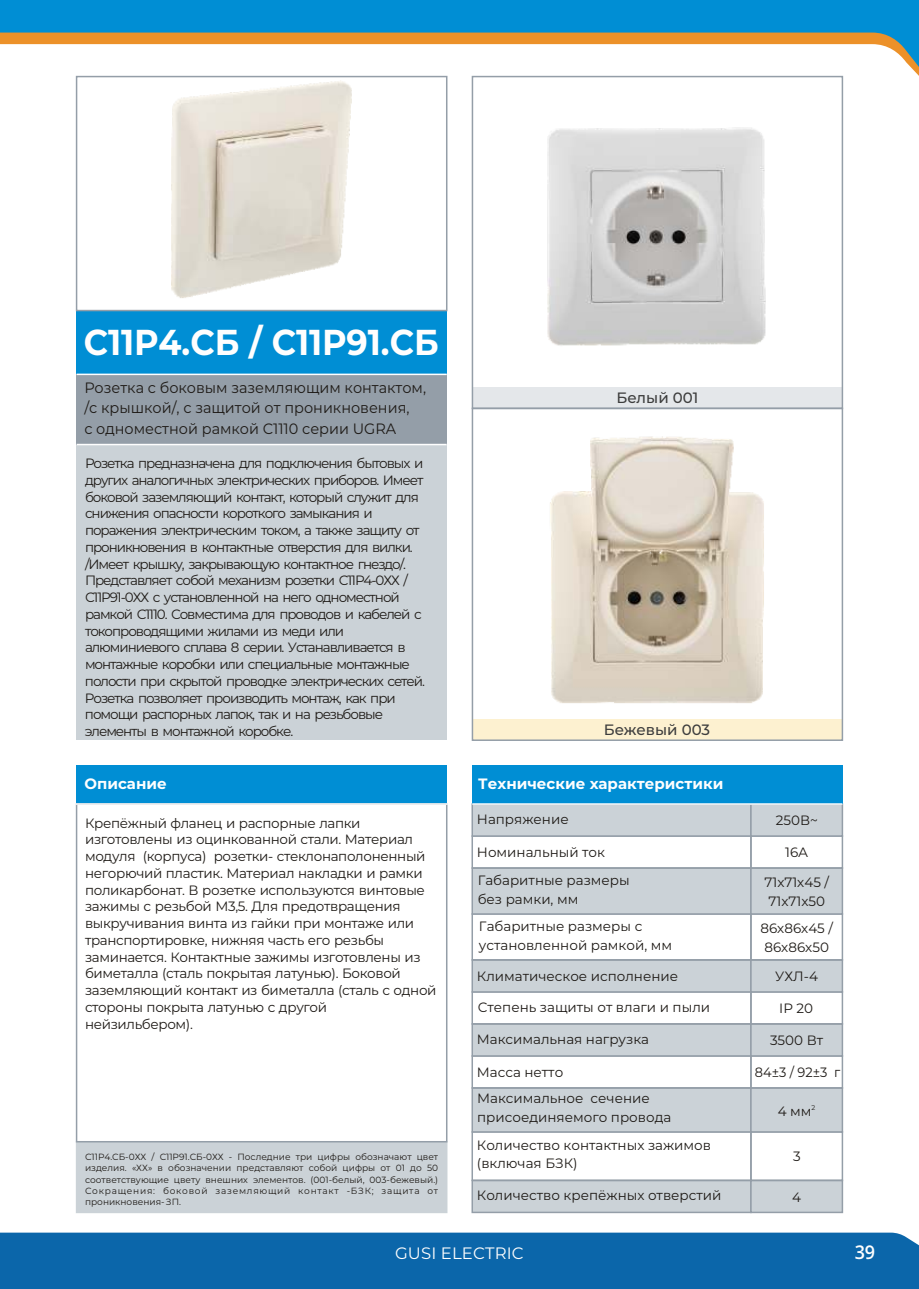
<style>
.page{position:relative;width:919px;height:1289px;background:#fff}
.page>*{position:absolute;margin:0;border:0;box-sizing:border-box;transform-origin:0 0}
.t1{font:700 36px "Montserrat";color:#fefefe;scale:.93 1}
.t2{font:600 18.9px "Open Sans";color:#fefefe;scale:.95 1}
.t3{font:16.5px "Montserrat";letter-spacing:.01em;color:#fefefe}
.t4{font:15px/20.7px "Montserrat";color:#1e1a16;scale:.96 1}
.t5{font:700 15px "Montserrat";color:#fefefe}
.t6{font:500 15px "Montserrat";color:#3d3d3d}
.t7{font:13.5px/16.8px "Montserrat";letter-spacing:-.08em;color:#1e1a16}
.t8{font:13.5px/16.8px "Montserrat";letter-spacing:-.025em;color:#1e1a16}
.t9{font:13.5px/27.6px "Montserrat";color:#1e1a16}
.t10{font:13.5px "Montserrat";letter-spacing:-.025em;color:#1e1a16;scale:.96 1}
.t11{font:9px/11.1px "Montserrat";letter-spacing:.085em;color:#1e1a16;text-align:justify}
.t12{font:6.75px "Montserrat";color:#1e1a16}
</style>
<div class="page">
<svg style="left:76px;top:67px;width:842px;height:9px"></svg>
<svg style="left:0;top:0;width:918px;height:67px"></svg>
<div style="left:0;top:1232px;width:918px;height:56px;background:#0b66aa"></div>
<img style="left:547px;top:127px;width:219px;height:219px">
<div style="left:77px;top:444px;width:369px;height:296px;background:#cbd2d7"></div>
<div style="left:77px;top:374px;width:369px;height:70px;background:#949ea8"></div>
<div style="left:77px;top:310px;width:369px;height:64px;background:#008ed4"></div>
<hr style="left:77px;top:373px;width:369px;height:2px;background:#fefefe">
<hr style="left:77px;top:444px;width:369px;height:1px;background:#fefefe">
<div style="left:471px;top:1179px;width:280px;height:34px;background:#cbd2d7;border:2px solid #949ea8"></div>
<div style="left:750px;top:1179px;width:93px;height:34px;background:#cbd2d7;border:2px solid #949ea8"></div>
<div style="left:471px;top:1131px;width:280px;height:50px;border:2px solid #949ea8"></div>
<div style="left:750px;top:1131px;width:93px;height:50px;border:2px solid #949ea8"></div>
<div style="left:471px;top:1087px;width:280px;height:45px;background:#cbd2d7;border:2px solid #949ea8"></div>
<div style="left:750px;top:1087px;width:93px;height:45px;background:#cbd2d7;border:2px solid #949ea8"></div>
<div style="left:471px;top:1055px;width:280px;height:33px;border:2px solid #949ea8"></div>
<div style="left:750px;top:1055px;width:93px;height:33px;border:2px solid #949ea8"></div>
<div style="left:471px;top:1023px;width:280px;height:33px;background:#cbd2d7;border:2px solid #949ea8"></div>
<div style="left:750px;top:1023px;width:93px;height:33px;background:#cbd2d7;border:2px solid #949ea8"></div>
<div style="left:471px;top:991px;width:280px;height:33px;border:2px solid #949ea8"></div>
<div style="left:750px;top:991px;width:93px;height:33px;border:2px solid #949ea8"></div>
<div style="left:471px;top:959px;width:280px;height:33px;background:#cbd2d7;border:2px solid #949ea8"></div>
<div style="left:750px;top:959px;width:93px;height:33px;background:#cbd2d7;border:2px solid #949ea8"></div>
<div style="left:471px;top:913px;width:280px;height:47px;border:2px solid #949ea8"></div>
<div style="left:750px;top:913px;width:93px;height:47px;border:2px solid #949ea8"></div>
<div style="left:471px;top:867px;width:280px;height:47px;background:#cbd2d7;border:2px solid #949ea8"></div>
<div style="left:750px;top:867px;width:93px;height:47px;background:#cbd2d7;border:2px solid #949ea8"></div>
<div style="left:471px;top:835px;width:280px;height:33px;border:2px solid #949ea8"></div>
<div style="left:750px;top:835px;width:93px;height:33px;border:2px solid #949ea8"></div>
<div style="left:471px;top:803px;width:280px;height:33px;background:#cbd2d7;border:2px solid #949ea8"></div>
<div style="left:750px;top:803px;width:93px;height:33px;background:#cbd2d7;border:2px solid #949ea8"></div>
<div style="left:76px;top:76px;width:371px;height:235px;border:2px solid #949ea8"></div>
<div style="left:76px;top:1140px;width:371px;height:73px;background:#cbd2d7;border:2px solid #cbd2d7"></div>
<div style="left:472px;top:765px;width:370px;height:39px;background:#008ed4"></div>
<div style="left:77px;top:765px;width:369px;height:39px;background:#008ed4"></div>
<div style="left:76px;top:803px;width:371px;height:339px;border:2px solid #949ea8"></div>
<hr style="left:472px;top:803px;width:370px;height:1px;background:#fefefe">
<hr style="left:75px;top:803px;width:373px;height:1px;background:#fefefe">
<div style="left:472px;top:719px;width:370px;height:21px;background:#fdf1d0"></div>
<div style="left:472px;top:387px;width:370px;height:21px;background:#e4e7ea"></div>
<div style="left:471px;top:76px;width:372px;height:333px;border:2px solid #949ea8"></div>
<div style="left:471px;top:407px;width:372px;height:334px;border:2px solid #949ea8"></div>
<img style="left:550px;top:436px;width:214px;height:267px">
<img style="left:171px;top:80px;width:181px;height:218px">
<h1 class="t1" style="left:84px;top:320px;width:383px">С11Р4.СБ / С11Р91.СБ</h1>
<p class="t4" style="left:84px;top:377px;width:357px">Розетка с боковым заземляющим контактом, /с крышкой/, с защитой от проникновения,<br>с одноместной рамкой С1110 серии UGRA</p>
<p class="t7" style="left:85px;top:455px;width:341px">Розетка предназначена для подключения бытовых и других аналогичных электрических приборов. Имеет боковой заземляющий контакт, который служит для снижения опасности короткого замыкания и поражения электрическим током, а также защиту от проникновения в контактные отверстия для вилки. /Имеет крышку, закрывающую контактное гнездо/.<br>Представляет собой механизм розетки С11Р4-0ХХ / С11Р91-0ХХ с установленной на него одноместной рамкой С1110. Совместима для проводов и кабелей с токопроводящими жилами из меди или алюминиевого сплава 8 серии. Устанавливается в монтажные коробки или специальные монтажные полости при скрытой проводке электрических сетей.<br>Розетка позволяет производить монтаж, как при помощи распорных лапок, так и на резьбовые элементы в монтажной коробке.</p>
<p class="t6" style="left:616px;top:389px;width:83px">Белый 001</p>
<p class="t6" style="left:603px;top:720px;width:108px">Бежевый 003</p>
<p class="t5" style="left:84px;top:774px;width:84px">Описание</p>
<p class="t5" style="left:478px;top:774px;width:246px">Технические характеристики</p>
<p class="t8" style="left:85px;top:814px;width:353px">Крепёжный фланец и распорные лапки изготовлены из оцинкованной стали. Материал модуля (корпуса) розетки- стеклонаполоненный негорючий пластик. Материал накладки и рамки поликарбонат. В розетке используются винтовые зажимы с резьбой М3,5. Для предотвращения выкручивания винта из гайки при монтаже или транспортировке, нижняя часть его резьбы заминается. Контактные зажимы изготовлены из биметалла (сталь покрытая латунью). Боковой заземляющий контакт из биметалла (сталь с одной стороны покрыта латунью с другой нейзильбером).</p>
<p class="t11" style="left:85px;top:1151px;width:354px">С11Р4.СБ-0ХХ / С11Р91.СБ-0ХХ - Последние три цифры обозначают цвет изделия. «ХХ» в обозначении представляют собой цифры от 01 до 50 соответствующие цвету внешних элементов. (001-белый, 003-бежевый.)<br>Сокращения: боковой заземляющий контакт -БЗК; защита от проникновения- ЗП.</p>
<p class="t9" style="left:477px;top:805px;width:93px">Напряжение</p>
<p class="t9" style="left:477px;top:838px;width:154px">Номинальный ток<br>Габаритные размеры</p>
<p class="t9" style="left:477px;top:885px;width:166px">без рамки, мм<br>Габаритные размеры с</p>
<p class="t9" style="left:479px;top:930px;width:195px">установленной рамкой, мм</p>
<p class="t9" style="left:477px;top:962px;width:203px">Климатическое исполнение</p>
<p class="t9" style="left:478px;top:993px;width:234px">Степень защиты от влаги и пыли</p>
<p class="t9" style="left:477px;top:1025px;width:174px">Максимальная нагрузка</p>
<p class="t9" style="left:477px;top:1059px;width:174px;line-height:26.2px">Масса нетто<br>Максимальное сечение</p>
<p class="t9" style="left:477px;top:1103px;width:235px">присоединяемого провода<br>Количество контактных зажимов</p>
<p class="t9" style="left:477px;top:1149px;width:102px">(включая БЗК)</p>
<p class="t9" style="left:477px;top:1181px;width:246px">Количество крепёжных отверстий</p>
<p class="t8" style="left:775px;top:812px;width:44px">250В~</p>
<p class="t8" style="left:785px;top:844px;width:25px">16А</p>
<p class="t9" style="left:764px;top:873px;width:66px;line-height:18.6px">71х71х45 /<br>71х71х50</p>
<p class="t9" style="left:760px;top:919px;width:74px;line-height:18.6px">86х86х45 /<br>86х86х50</p>
<p class="t8" style="left:775px;top:967px;width:44px">УХЛ-4</p>
<p class="t8" style="left:779px;top:999px;width:35px">IP 20</p>
<p class="t8" style="left:770px;top:1031px;width:55px">3500 Вт</p>
<p class="t10" style="left:754px;top:1064px;width:91px">84±3 / 92±3 г</p>
<p class="t12" style="left:811px;top:1102px;width:5px">2</p>
<p class="t8" style="left:777px;top:1103px;width:35px">4 мм</p>
<p class="t8" style="left:793px;top:1148px;width:9px">3</p>
<p class="t8" style="left:792px;top:1188px;width:10px">4</p>
<p class="t3" style="left:395px;top:1243px;width:130px">GUSI ELECTRIC</p>
<h2 class="t2" style="left:854px;top:1244px;width:23px">39</h2>
</div>
